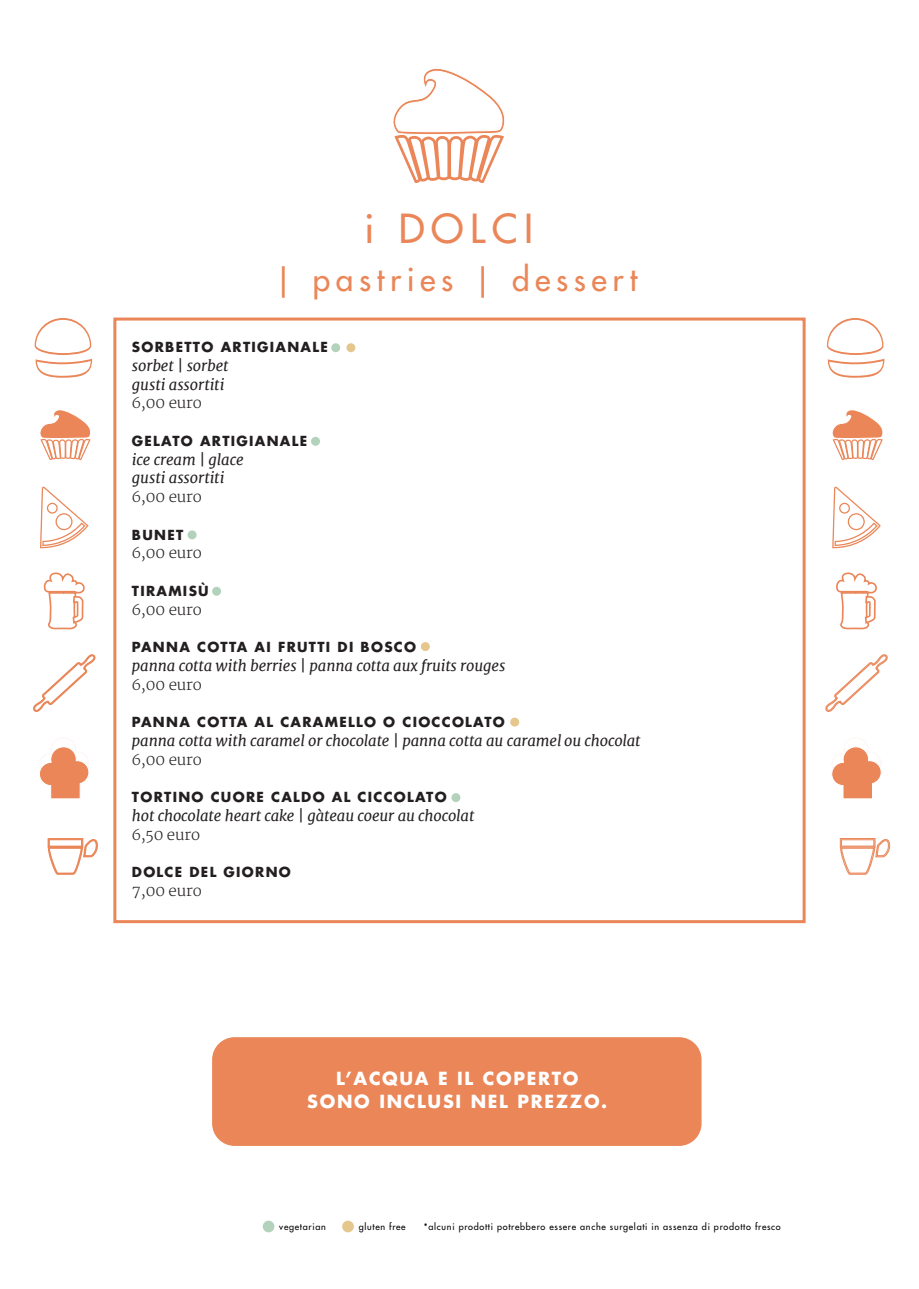
<style>
.page{position:relative;width:919px;height:1289px;background:#fff}
.page>*{position:absolute;margin:0;border:0;box-sizing:border-box;transform-origin:0 0}
.t1{font:39px "Futura";letter-spacing:.17em;color:#ea8658}
.t2{font:31.5px "Futura";letter-spacing:.18em;color:#ea8658}
.t3{font:700 17.55px "Futura";letter-spacing:.095em;color:#fff}
.t4{font:italic 15px "Merriweather";letter-spacing:-.01em;color:#231f20}
.t5{font:300 15px "Merriweather";letter-spacing:-.01em;color:#231f20}
.t6{font:700 13.5px "Futura";letter-spacing:.095em;color:#231f20}
.t7{font:9px "Futura";letter-spacing:.08em;color:#000}
</style>
<div class="page">
<div style="left:113px;top:317px;width:692px;height:606px;background:#fff;border:3px solid #ea8658"></div>
<div style="left:210px;top:1035px;width:493px;height:112px;background:#ea8658;border-radius:24px"></div>
<div style="left:209px;top:1034px;width:495px;height:114px;border:3px solid #fff;border-radius:24px"></div>
<svg style="left:393px;top:68px;width:112px;height:115px"></svg>
<svg style="left:40px;top:409px;width:51px;height:51px"></svg>
<svg style="left:832px;top:409px;width:51px;height:51px"></svg>
<svg style="left:832px;top:486px;width:48px;height:62px"></svg>
<svg style="left:40px;top:486px;width:49px;height:62px"></svg>
<svg style="left:839px;top:838px;width:52px;height:37px"></svg>
<svg style="left:47px;top:838px;width:51px;height:37px"></svg>
<svg style="left:39px;top:741px;width:50px;height:58px"></svg>
<svg style="left:831px;top:740px;width:51px;height:59px"></svg>
<svg style="left:825px;top:654px;width:62px;height:58px"></svg>
<svg style="left:33px;top:654px;width:63px;height:58px"></svg>
<svg style="left:836px;top:572px;width:41px;height:58px"></svg>
<svg style="left:43px;top:572px;width:42px;height:58px"></svg>
<svg style="left:826px;top:318px;width:58px;height:60px"></svg>
<svg style="left:35px;top:318px;width:57px;height:60px"></svg>
<div style="left:263px;top:1220px;width:11px;height:12px;background:#b3d2bb;border-radius:50%"></div>
<div style="left:342px;top:1220px;width:12px;height:12px;background:#e5c68c;border-radius:50%"></div>
<div style="left:510px;top:717px;width:9px;height:9px;background:#e5c68c;border-radius:50%"></div>
<div style="left:421px;top:642px;width:9px;height:9px;background:#e5c68c;border-radius:50%"></div>
<div style="left:346px;top:343px;width:9px;height:9px;background:#e5c68c;border-radius:50%"></div>
<div style="left:451px;top:793px;width:9px;height:9px;background:#b3d2bb;border-radius:50%"></div>
<div style="left:212px;top:587px;width:9px;height:8px;background:#b3d2bb;border-radius:50%"></div>
<div style="left:188px;top:530px;width:8px;height:9px;background:#b3d2bb;border-radius:50%"></div>
<div style="left:311px;top:437px;width:9px;height:9px;background:#b3d2bb;border-radius:50%"></div>
<div style="left:331px;top:343px;width:9px;height:9px;background:#b3d2bb;border-radius:50%"></div>
<p class="t1" style="left:364px;top:204px;width:170px">i DOLCI</p>
<p class="t2" style="left:274px;top:260px;width:364px">| pastries | dessert</p>
<p class="t6" style="left:132px;top:338px;width:197px">SORBETTO ARTIGIANALE</p>
<p class="t4" style="left:132px;top:356px;width:98px">sorbet | sorbet</p>
<p class="t4" style="left:132px;top:375px;width:94px">gusti assortiti</p>
<p class="t5" style="left:132px;top:394px;width:71px">6,00 euro</p>
<p class="t6" style="left:132px;top:432px;width:177px">GELATO ARTIGIANALE</p>
<p class="t4" style="left:132px;top:450px;width:113px">ice cream | glace</p>
<p class="t4" style="left:132px;top:469px;width:94px">gusti assortiti</p>
<p class="t5" style="left:132px;top:488px;width:71px">6,00 euro</p>
<p class="t6" style="left:132px;top:525px;width:53px">BUNET</p>
<p class="t5" style="left:132px;top:544px;width:71px">6,00 euro</p>
<p class="t6" style="left:132px;top:582px;width:78px">TIRAMISÙ</p>
<p class="t5" style="left:132px;top:600px;width:71px">6,00 euro</p>
<p class="t6" style="left:132px;top:638px;width:286px">PANNA COTTA AI FRUTTI DI BOSCO</p>
<p class="t4" style="left:132px;top:656px;width:375px">panna cotta with berries | panna cotta aux fruits rouges</p>
<p class="t5" style="left:132px;top:675px;width:71px">6,00 euro</p>
<p class="t6" style="left:132px;top:713px;width:374px">PANNA COTTA AL CARAMELLO O CIOCCOLATO</p>
<p class="t4" style="left:132px;top:731px;width:510px">panna cotta with caramel or chocolate | panna cotta au caramel ou chocolat</p>
<p class="t5" style="left:132px;top:750px;width:71px">6,00 euro</p>
<p class="t6" style="left:132px;top:788px;width:316px">TORTINO CUORE CALDO AL CICCOLATO</p>
<p class="t4" style="left:132px;top:806px;width:344px">hot chocolate heart cake | gàteau coeur au chocolat</p>
<p class="t5" style="left:132px;top:825px;width:70px">6,50 euro</p>
<p class="t6" style="left:132px;top:863px;width:160px">DOLCE DEL GIORNO</p>
<p class="t5" style="left:132px;top:882px;width:71px">7,00 euro</p>
<p class="t3" style="left:336px;top:1066px;width:244px">L’ACQUA E IL COPERTO</p>
<p class="t3" style="left:307px;top:1089px;width:301px">SONO INCLUSI NEL PREZZO.</p>
<p class="t7" style="left:279px;top:1220px;width:48px">vegetarian</p>
<p class="t7" style="left:359px;top:1220px;width:48px">gluten free</p>
<p class="t7" style="left:424px;top:1220px;width:358px">*alcuni prodotti potrebbero essere anche surgelati in assenza di prodotto fresco</p>
</div>
